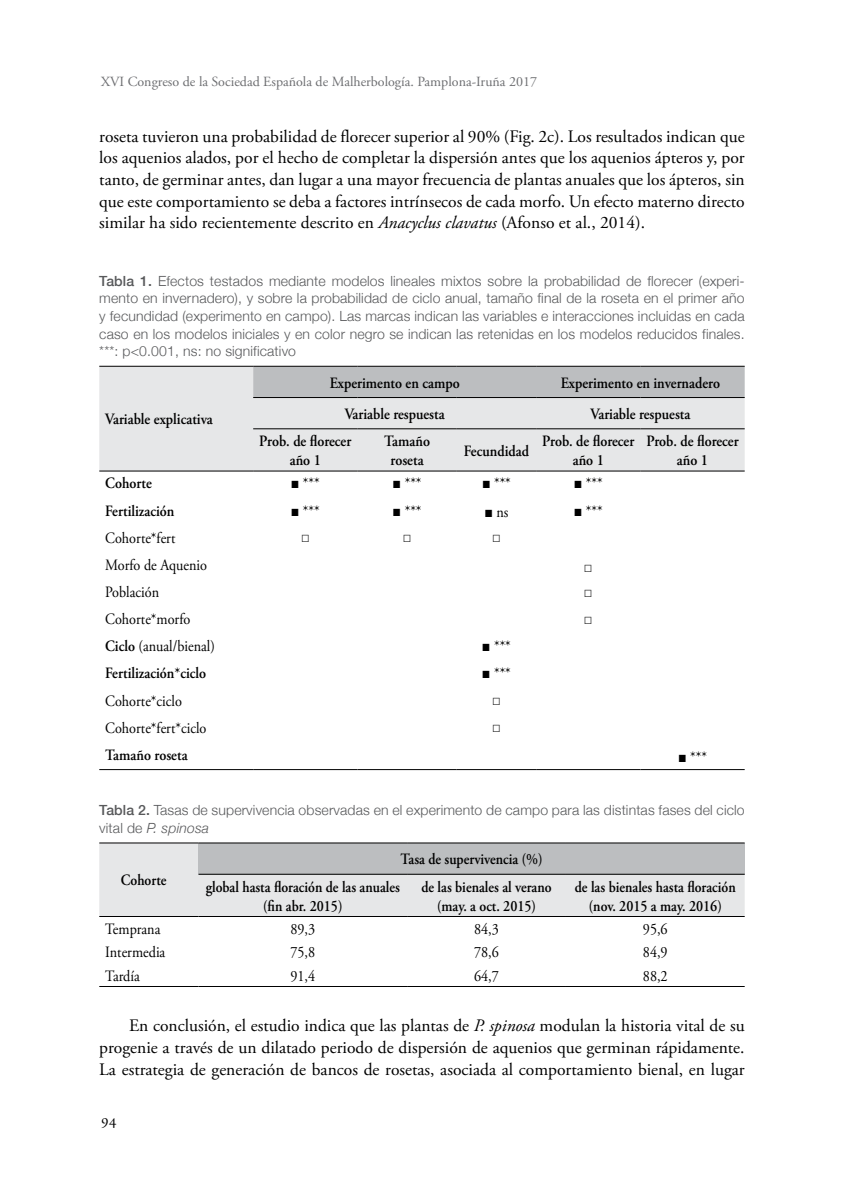
<style>
.page{position:relative;width:844px;height:1191px;background:#fff}
.page>*{position:absolute;margin:0;border:0;box-sizing:border-box;transform-origin:0 0}
.t1{font:17.5px/21.7px "Adobe Garamond Pro";color:#000;text-align:justify}
.t2{font:600 15.75px/18.9px "Adobe Garamond Pro";color:#000;text-align:center;scale:.9 1}
.t3{font:15.75px "Adobe Garamond Pro";color:#000;scale:.9 1}
.t4{font:600 15.75px/18.9px "Adobe Garamond Pro";color:#000;text-align:center;scale:.88 1}
.t5{font:15.75px "Times New Roman";color:#000;scale:.9 1}
.t6{font:15.75px "Adobe Garamond Pro";color:#000}
.t7{font:300 14px/17.7px "Helvetica Neue";letter-spacing:.01em;color:#58595b;text-align:justify}
.t8{font:14px "Adobe Garamond Pro";color:#6d6e71}
.s1{font-style:italic}
.s2{font-weight:500}
.s3{font-family:"Times New Roman"}
.s4{font-weight:600}
</style>
<div class="page">
<div style="left:99px;top:367px;width:645px;height:103px;background:#e6e7e8"></div>
<div style="left:253px;top:367px;width:491px;height:30px;background:#bcbec0"></div>
<hr style="left:99px;top:366px;width:154px;height:1px;background:#000">
<hr style="left:253px;top:366px;width:104px;height:1px;background:#000">
<hr style="left:357px;top:366px;width:99px;height:1px;background:#000">
<hr style="left:456px;top:366px;width:80px;height:1px;background:#000">
<hr style="left:536px;top:366px;width:104px;height:1px;background:#000">
<hr style="left:640px;top:366px;width:104px;height:1px;background:#000">
<hr style="left:253px;top:397px;width:104px;height:1px;background:#000">
<hr style="left:357px;top:397px;width:99px;height:1px;background:#000">
<hr style="left:456px;top:397px;width:80px;height:1px;background:#000">
<hr style="left:536px;top:397px;width:104px;height:1px;background:#000">
<hr style="left:640px;top:397px;width:104px;height:1px;background:#000">
<hr style="left:253px;top:428px;width:104px;height:1px;background:#000">
<hr style="left:357px;top:428px;width:99px;height:1px;background:#000">
<hr style="left:456px;top:428px;width:80px;height:1px;background:#000">
<hr style="left:357px;top:470px;width:99px;height:1px;background:#000">
<hr style="left:456px;top:470px;width:80px;height:1px;background:#000">
<hr style="left:536px;top:428px;width:104px;height:1px;background:#000">
<hr style="left:640px;top:428px;width:104px;height:1px;background:#000">
<hr style="left:99px;top:470px;width:154px;height:1px;background:#000">
<hr style="left:253px;top:470px;width:104px;height:1px;background:#000">
<hr style="left:536px;top:470px;width:104px;height:1px;background:#000">
<hr style="left:640px;top:470px;width:104px;height:1px;background:#000">
<hr style="left:99px;top:769px;width:154px;height:1px;background:#000">
<hr style="left:253px;top:769px;width:104px;height:1px;background:#000">
<hr style="left:357px;top:769px;width:99px;height:1px;background:#000">
<hr style="left:456px;top:769px;width:80px;height:1px;background:#000">
<hr style="left:536px;top:769px;width:104px;height:1px;background:#000">
<hr style="left:640px;top:769px;width:104px;height:1px;background:#000">
<div style="left:99px;top:843px;width:645px;height:73px;background:#e6e7e8"></div>
<div style="left:198px;top:843px;width:546px;height:31px;background:#bcbec0"></div>
<hr style="left:99px;top:842px;width:99px;height:1px;background:#000">
<hr style="left:198px;top:842px;width:209px;height:1px;background:#000">
<hr style="left:407px;top:842px;width:159px;height:1px;background:#000">
<hr style="left:566px;top:842px;width:178px;height:1px;background:#000">
<hr style="left:198px;top:873px;width:209px;height:1px;background:#000">
<hr style="left:407px;top:873px;width:159px;height:1px;background:#000">
<hr style="left:566px;top:873px;width:178px;height:1px;background:#000">
<hr style="left:99px;top:916px;width:99px;height:1px;background:#000">
<hr style="left:198px;top:916px;width:209px;height:1px;background:#000">
<hr style="left:407px;top:916px;width:159px;height:1px;background:#000">
<hr style="left:566px;top:916px;width:178px;height:1px;background:#000">
<hr style="left:99px;top:986px;width:99px;height:1px;background:#000">
<hr style="left:198px;top:986px;width:209px;height:1px;background:#000">
<hr style="left:407px;top:986px;width:159px;height:1px;background:#000">
<hr style="left:566px;top:986px;width:178px;height:1px;background:#000">
<p class="t8" style="left:101px;top:73px;width:437px">XVI Congreso de la Sociedad Española de Malherbología. Pamplona-Iruña 2017</p>
<p class="t1" style="left:99px;top:126px;width:646px">roseta tuvieron una probabilidad de florecer superior al 90% (Fig. 2c). Los resultados indican que los aquenios alados, por el hecho de completar la dispersión antes que los aquenios ápteros y, por tanto, de germinar antes, dan lugar a una mayor frecuencia de plantas anuales que los ápteros, sin que este comportamiento se deba a factores intrínsecos de cada morfo. Un efecto materno directo similar ha sido recientemente descrito en <span class="s1">Anacyclus clavatus</span> (Afonso et al., 2014).</p>
<p class="t7" style="left:99px;top:272px;width:646px"><span class="s2">Tabla 1.</span> Efectos testados mediante modelos lineales mixtos sobre la probabilidad de florecer (experi&shy;mento en invernadero), y sobre la probabilidad de ciclo anual, tamaño final de la roseta en el primer año y fecundidad (experimento en campo). Las marcas indican las variables e interacciones incluidas en cada caso en los modelos iniciales y en color negro se indican las retenidas en los modelos reducidos finales. ***: p&lt;0.001, ns: no significativo</p>
<p class="t2" style="left:105px;top:410px;width:121px">Variable explicativa</p>
<p class="t2" style="left:329px;top:373px;width:146px">Experimento en campo</p>
<p class="t2" style="left:560px;top:373px;width:178px">Experimento en invernadero</p>
<p class="t2" style="left:344px;top:404px;width:112px">Variable respuesta</p>
<p class="t2" style="left:590px;top:404px;width:112px">Variable respuesta</p>
<p class="t2" style="left:259px;top:432px;width:104px">Prob. de florecer año 1</p>
<p class="t2" style="left:384px;top:432px;width:52px">Tamaño roseta</p>
<p class="t2" style="left:464px;top:441px;width:74px">Fecundidad</p>
<p class="t2" style="left:542px;top:432px;width:104px">Prob. de florecer año 1</p>
<p class="t2" style="left:646px;top:432px;width:104px">Prob. de florecer año 1</p>
<p class="t2" style="left:105px;top:474px;width:53px">Cohorte</p>
<p class="t3" style="left:291px;top:474px;width:34px"><span class="s3">■</span> ***</p>
<p class="t3" style="left:392px;top:474px;width:34px"><span class="s3">■</span> ***</p>
<p class="t3" style="left:482px;top:474px;width:34px"><span class="s3">■</span> ***</p>
<p class="t3" style="left:573px;top:474px;width:34px"><span class="s3">■</span> ***</p>
<p class="t2" style="left:105px;top:501px;width:78px">Fertilización</p>
<p class="t3" style="left:291px;top:501px;width:34px"><span class="s3">■</span> ***</p>
<p class="t3" style="left:392px;top:501px;width:34px"><span class="s3">■</span> ***</p>
<p class="t3" style="left:484px;top:503px;width:28px"><span class="s3">■</span> ns</p>
<p class="t3" style="left:573px;top:501px;width:34px"><span class="s3">■</span> ***</p>
<p class="t3" style="left:105px;top:528px;width:80px">Cohorte*fert</p>
<p class="t5" style="left:301px;top:526px;width:11px">□</p>
<p class="t5" style="left:402px;top:526px;width:11px">□</p>
<p class="t5" style="left:492px;top:526px;width:11px">□</p>
<p class="t3" style="left:105px;top:555px;width:115px">Morfo de Aquenio</p>
<p class="t5" style="left:584px;top:555px;width:11px">□</p>
<p class="t3" style="left:105px;top:582px;width:61px">Población</p>
<p class="t5" style="left:584px;top:580px;width:11px">□</p>
<p class="t3" style="left:105px;top:609px;width:96px">Cohorte*morfo</p>
<p class="t5" style="left:584px;top:608px;width:11px">□</p>
<p class="t3" style="left:105px;top:637px;width:123px"><span class="s4">Ciclo</span> (anual/bienal)</p>
<p class="t3" style="left:482px;top:637px;width:34px"><span class="s3">■</span> ***</p>
<p class="t2" style="left:105px;top:664px;width:114px">Fertilización*ciclo</p>
<p class="t3" style="left:482px;top:664px;width:34px"><span class="s3">■</span> ***</p>
<p class="t3" style="left:105px;top:691px;width:87px">Cohorte*ciclo</p>
<p class="t5" style="left:492px;top:689px;width:11px">□</p>
<p class="t3" style="left:105px;top:718px;width:114px">Cohorte*fert*ciclo</p>
<p class="t5" style="left:492px;top:716px;width:11px">□</p>
<p class="t2" style="left:105px;top:745px;width:93px">Tamaño roseta</p>
<p class="t3" style="left:678px;top:747px;width:34px"><span class="s3">■</span> ***</p>
<p class="t7" style="left:99px;top:801px;width:646px"><span class="s2">Tabla 2.</span> Tasas de supervivencia observadas en el experimento de campo para las distintas fases del ciclo vital de <span class="s1">P. spinosa</span></p>
<p class="t4" style="left:121px;top:871px;width:53px">Cohorte</p>
<p class="t4" style="left:400px;top:850px;width:163px">Tasa de supervivencia (%)</p>
<p class="t4" style="left:206px;top:877px;width:222px">global hasta floración de las anuales (fin abr. 2015)</p>
<p class="t4" style="left:421px;top:877px;width:149px">de las bienales al verano (may. a oct. 2015)</p>
<p class="t4" style="left:574px;top:877px;width:184px">de las bienales hasta floración (nov. 2015 a may. 2016)</p>
<p class="t3" style="left:105px;top:919px;width:63px">Temprana</p>
<p class="t3" style="left:290px;top:919px;width:29px">89,3</p>
<p class="t3" style="left:474px;top:919px;width:29px">84,3</p>
<p class="t3" style="left:642px;top:919px;width:29px">95,6</p>
<p class="t3" style="left:105px;top:942px;width:68px">Intermedia</p>
<p class="t3" style="left:290px;top:942px;width:29px">75,8</p>
<p class="t3" style="left:474px;top:942px;width:29px">78,6</p>
<p class="t3" style="left:642px;top:942px;width:29px">84,9</p>
<p class="t3" style="left:105px;top:966px;width:40px">Tardía</p>
<p class="t3" style="left:290px;top:966px;width:29px">91,4</p>
<p class="t3" style="left:474px;top:966px;width:29px">64,7</p>
<p class="t3" style="left:642px;top:966px;width:29px">88,2</p>
<p class="t1" style="left:99px;top:1015px;width:646px;text-indent:30px">En conclusión, el estudio indica que las plantas de <span class="s1">P. spinosa</span> modulan la historia vital de su progenie a través de un dilatado periodo de dispersión de aquenios que germinan rápidamente.<br>La estrategia de generación de bancos de rosetas, asociada al comportamiento bienal, en lugar</p>
<p class="t6" style="left:101px;top:1110px;width:17px">94</p>
</div>
